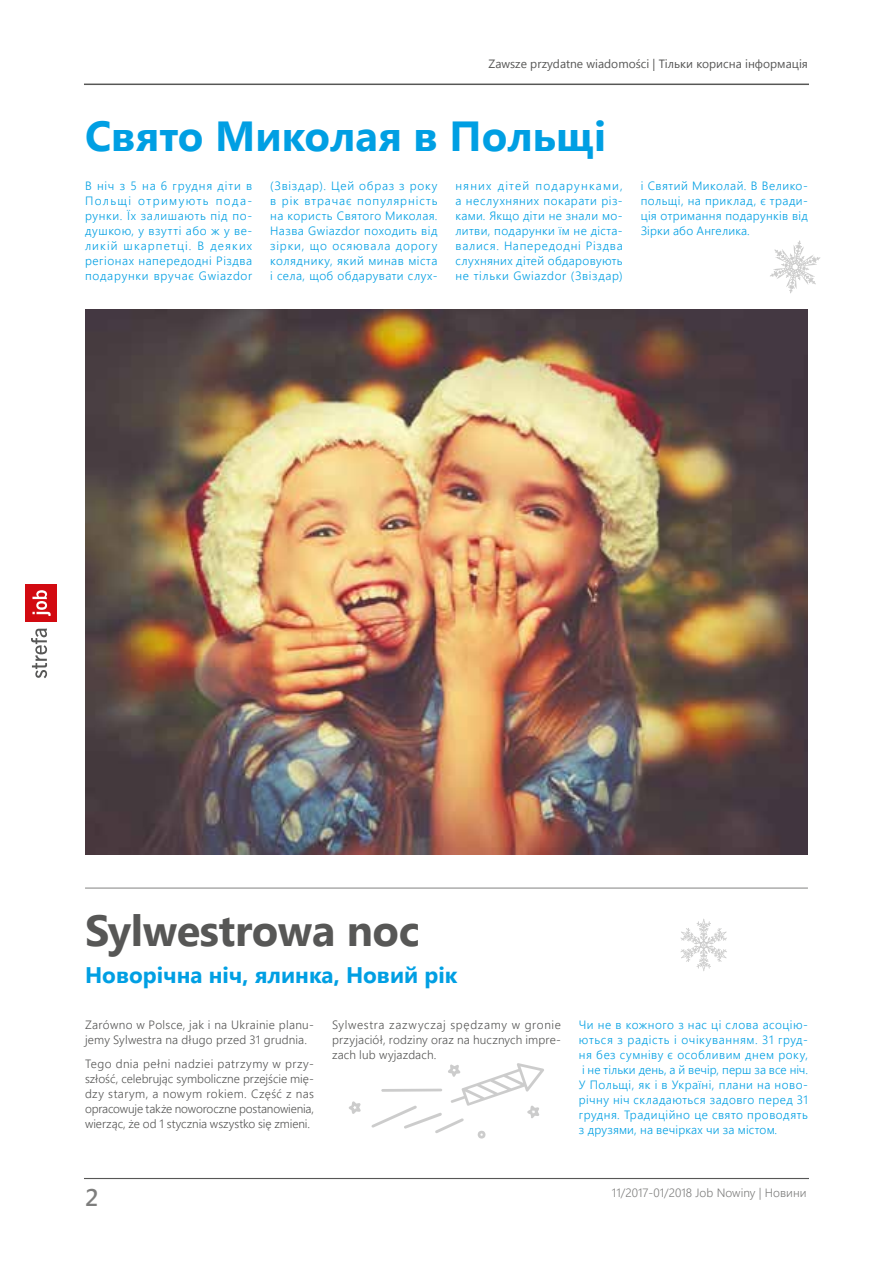
<style>
.page{position:relative;width:893px;height:1263px;background:#fff}
.page>*{position:absolute;margin:0;border:0;box-sizing:border-box;transform-origin:0 0}
.t1{font:700 43.5px "Segoe UI";letter-spacing:-.01em;color:#575756}
.t2{font:700 42px "Segoe UI";color:#009fe3}
.t3{font:600 24px "Segoe UI";color:#7e7e7d}
.t4{font:700 22.5px "Segoe UI";color:#009fe3}
.t5{font:300 12px/15px "Segoe UI";letter-spacing:.04em;color:#009fe3;text-align:justify}
.t6{font:300 12px/15px "Segoe UI";letter-spacing:.01em;color:#575756;text-align:justify}
.t7{font:12px "Segoe UI";color:#575756}
.t8{font:300 12px "Segoe UI";color:#7e7e7d}
</style>
<div class="page">
<hr style="left:84px;top:84px;width:725px;height:1px;background:#575756">
<hr style="left:84px;top:1178px;width:725px;height:1px;background:#575756">
<svg style="left:770px;top:240px;width:51px;height:54px"></svg>
<div style="left:26px;top:585px;width:31px;height:37px;background:#d20a11"></div>
<svg style="left:32px;top:590px;width:19px;height:26px"></svg>
<svg style="left:31px;top:628px;width:16px;height:50px"></svg>
<hr style="left:85px;top:887px;width:723px;height:2px;background:#575756">
<img style="left:85px;top:309px;width:723px;height:545px">
<svg style="left:349px;top:1101px;width:12px;height:13px"></svg>
<svg style="left:371px;top:1063px;width:173px;height:76px"></svg>
<svg style="left:680px;top:919px;width:47px;height:52px"></svg>
<p class="t7" style="left:489px;top:56px;width:321px">Zawsze przydatne wiadomości | Тільки корисна інформація</p>
<h2 class="t2" style="left:85px;top:106px;width:522px">Свято Миколая в Польщі</h2>
<p class="t5" style="left:85px;top:178px;width:169px">В ніч з 5 на 6 грудня діти в Польщі отримують пода&shy;рунки. Їх залишають під по&shy;душкою, у взутті або ж у ве&shy;ликій шкарпетці. В деяких регіонах напередодні Різдва подарунки вручає Gwiazdor</p>
<p class="t5" style="left:270px;top:178px;width:169px">(Звіздар). Цей образ з року в рік втрачає популярність на користь Святого Миколая.<br>Назва Gwiazdor походить від зірки, що осяювала дорогу коляднику, який минав міста і села, щоб обдарувати слух-</p>
<p class="t5" style="left:455px;top:178px;width:169px">няних дітей подарунками, а неслухняних покарати різ&shy;ками. Якщо діти не знали мо&shy;литви, подарунки їм не діста&shy;валися. Напередодні Різдва слухняних дітей обдаровують не тільки Gwiazdor (Звіздар)</p>
<p class="t5" style="left:641px;top:178px;width:169px">і Святий Миколай. В Велико&shy;польщі, на приклад, є тради&shy;ція отримання подарунків від Зірки або Ангелика.</p>
<h1 class="t1" style="left:85px;top:899px;width:336px">Sylwestrowa noc</h1>
<h3 class="t4" style="left:85px;top:959px;width:374px">Новорічна ніч, ялинка, Новий рік</h3>
<p class="t6" style="left:85px;top:1017px;width:230px">Zarówno w Polsce, jak i na Ukrainie planu&shy;jemy Sylwestra na długo przed 31 grudnia.</p>
<p class="t6" style="left:85px;top:1055px;width:230px">Tego dnia pełni nadziei patrzymy w przy&shy;szłość, celebrując symboliczne przejście mię&shy;dzy starym, a nowym rokiem. Część z nas opracowuje także noworoczne postanowienia, wierząc, że od 1 stycznia wszystko się zmieni.</p>
<p class="t6" style="left:332px;top:1017px;width:230px">Sylwestra zazwyczaj spędzamy w gronie przyjaciół, rodziny oraz na hucznych impre&shy;zach lub wyjazdach.</p>
<p class="t5" style="left:579px;top:1017px;width:230px">Чи не в кожного з нас ці слова асоцію&shy;ються з радість і очікуванням. 31 груд&shy;ня без сумніву є особливим днем року, і не тільки день, а й вечір, перш за все ніч.<br>У Польщі, як і в Україні, плани на ново&shy;річну ніч складаються задовго перед 31 грудня. Традиційно це свято проводять з друзями, на вечірках чи за містом.</p>
<h3 class="t3" style="left:85px;top:1181px;width:15px">2</h3>
<p class="t8" style="left:612px;top:1184px;width:196px">11/2017-01/2018 Job Nowiny | Новини</p>
</div>
